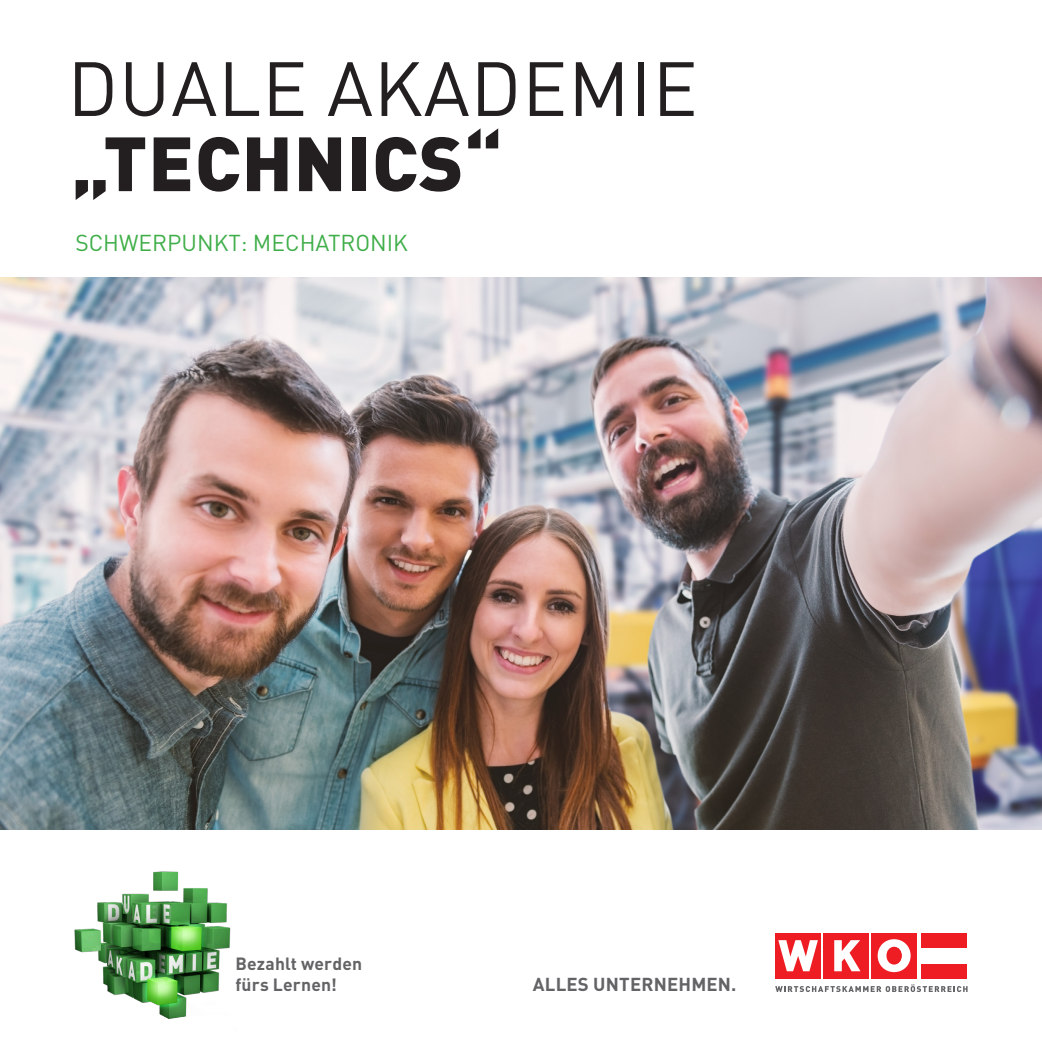
<style>
.page{position:relative;width:1042px;height:1042px;background:#fff}
.page>*{position:absolute;margin:0;border:0;box-sizing:border-box;transform-origin:0 0}
.t1{font:75.42px "DIN Pro";letter-spacing:.01em;color:#231f20}
.t2{font:900 75.42px "DIN Pro";letter-spacing:.01em;color:#231f20}
.t3{font:22.75px "DIN Pro";color:#3fae49}
.t4{font:700 18.55px "DIN Pro";letter-spacing:.01em;color:#636366}
.t5{font:700 17.5px/21px "DIN Pro";letter-spacing:.01em;color:#636366}
</style>
<div class="page">
<img style="left:0;top:277px;width:1042px;height:553px">
<svg style="left:775px;top:984px;width:192px;height:8px"></svg>
<div style="left:871px;top:933px;width:46px;height:46px;background:#ee1d23"></div>
<div style="left:823px;top:933px;width:46px;height:46px;background:#ee1d23"></div>
<svg style="left:834px;top:940px;width:26px;height:31px"></svg>
<div style="left:775px;top:933px;width:46px;height:46px;background:#ee1d23"></div>
<svg style="left:778px;top:940px;width:40px;height:31px"></svg>
<svg style="left:877px;top:939px;width:33px;height:33px"></svg>
<div style="left:887px;top:947px;width:14px;height:17px;background:#ee1d23;border-radius:50%"></div>
<div style="left:886px;top:947px;width:15px;height:17px;border:1px solid #ee1d23;border-radius:50%"></div>
<div style="left:921px;top:933px;width:46px;height:15px;background:#ee1d23"></div>
<div style="left:921px;top:963px;width:46px;height:16px;background:#ee1d23"></div>
<img style="left:74px;top:871px;width:157px;height:131px">
<svg style="left:141px;top:1002px;width:46px;height:17px"></svg>
<h1 class="t1" style="left:67px;top:37px;width:632px">DUALE AKADEMIE</h1>
<h1 class="t2" style="left:71px;top:113px;width:433px">„TECHNICS“</h1>
<h2 class="t3" style="left:75px;top:227px;width:334px">SCHWERPUNKT: MECHATRONIK</h2>
<p class="t5" style="left:235px;top:952px;width:128px">Bezahlt werden fürs Lernen!</p>
<p class="t4" style="left:533px;top:972px;width:205px">ALLES UNTERNEHMEN.</p>
</div>
